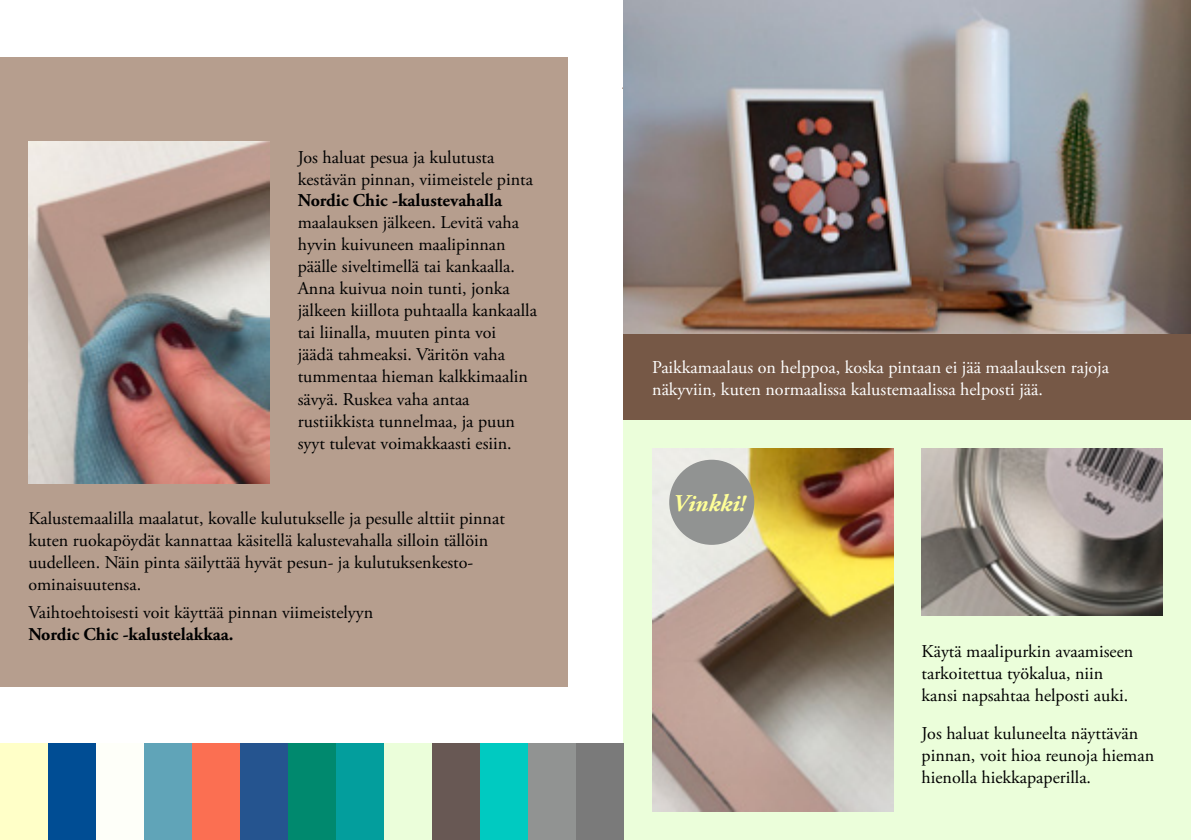
<style>
.page{position:relative;width:1191px;height:840px;background:#fff}
.page>*{position:absolute;margin:0;border:0;box-sizing:border-box;transform-origin:0 0}
.t1{font:italic 700 24px "Adobe Garamond Pro";color:#ffff98}
.t2{font:18px/22px "Adobe Garamond Pro";color:#000}
.t3{font:18px/22px "Adobe Garamond Pro";color:#fff}
.t4{font:700 18px "Adobe Garamond Pro";color:#000}
</style>
<div class="page">
<div style="left:624px;top:420px;width:567px;height:419px;background:#ebfeda"></div>
<div style="left:0;top:57px;width:567px;height:629px;background:#b69e8e"></div>
<div style="left:48px;top:743px;width:48px;height:96px;background:#004d94"></div>
<div style="left:96px;top:743px;width:48px;height:96px;background:#fefff9"></div>
<div style="left:144px;top:743px;width:48px;height:96px;background:#60a4b8"></div>
<div style="left:192px;top:743px;width:48px;height:96px;background:#fb6f52"></div>
<div style="left:240px;top:743px;width:48px;height:96px;background:#25548f"></div>
<div style="left:288px;top:743px;width:48px;height:96px;background:#00896e"></div>
<div style="left:336px;top:743px;width:48px;height:96px;background:#039e9d"></div>
<div style="left:384px;top:743px;width:48px;height:96px;background:#ebfeda"></div>
<div style="left:432px;top:743px;width:48px;height:96px;background:#685854"></div>
<div style="left:480px;top:743px;width:48px;height:96px;background:#00cac1"></div>
<div style="left:528px;top:743px;width:48px;height:96px;background:#919392"></div>
<div style="left:576px;top:743px;width:48px;height:96px;background:#7a7a7a"></div>
<div style="left:0;top:743px;width:48px;height:96px;background:#ffffc8"></div>
<img style="left:28px;top:142px;width:241px;height:340px">
<img style="left:652px;top:448px;width:241px;height:363px">
<img style="left:921px;top:448px;width:241px;height:167px">
<img style="left:624px;top:0;width:567px;height:334px">
<div style="left:669px;top:459px;width:85px;height:85px;background:#919392;border-radius:50%"></div>
<div style="left:624px;top:334px;width:567px;height:86px;background:#765846"></div>
<p class="t2" style="left:298px;top:147px;width:237px">Jos haluat pesua ja kulutusta kestävän pinnan, viimeistele pinta</p>
<p class="t4" style="left:298px;top:190px;width:206px">Nordic Chic -kalustevahalla</p>
<p class="t2" style="left:298px;top:212px;width:241px">maalauksen jälkeen. Levitä vaha hyvin kuivuneen maalipinnan päälle siveltimellä tai kankaalla.<br>Anna kuivua noin tunti, jonka jälkeen kiillota puhtaalla kankaalla tai liinalla, muuten pinta voi<br>jäädä tahmeaksi. Väritön vaha tummentaa hieman kalkkimaalin sävyä. Ruskea vaha antaa rustiikkista tunnelmaa, ja puun syyt tulevat voimakkaasti esiin.</p>
<p class="t2" style="left:28px;top:507px;width:478px">Kalustemaalilla maalatut, kovalle kulutukselle ja pesulle alttiit pinnat kuten ruokapöydät kannattaa käsitellä kalustevahalla silloin tällöin uudelleen. Näin pinta säilyttää hyvät pesun- ja kulutuksenkesto&shy;ominaisuutensa.</p>
<p class="t2" style="left:28px;top:601px;width:346px">Vaihtoehtoisesti voit käyttää pinnan viimeistelyyn</p>
<p class="t4" style="left:28px;top:623px;width:207px">Nordic Chic -kalustelakkaa.</p>
<p class="t3" style="left:652px;top:356px;width:458px">Paikkamaalaus on helppoa, koska pintaan ei jää maalauksen rajoja näkyviin, kuten normaalissa kalustemaalissa helposti jää.</p>
<h1 class="t1" style="left:672px;top:489px;width:74px">Vinkki!</h1>
<p class="t2" style="left:921px;top:640px;width:213px">Käytä maalipurkin avaamiseen tarkoitettua työkalua, niin kansi napsahtaa helposti auki.</p>
<p class="t2" style="left:921px;top:722px;width:234px">Jos haluat kuluneelta näyttävän pinnan, voit hioa reunoja hieman hienolla hiekkapaperilla.</p>
</div>
